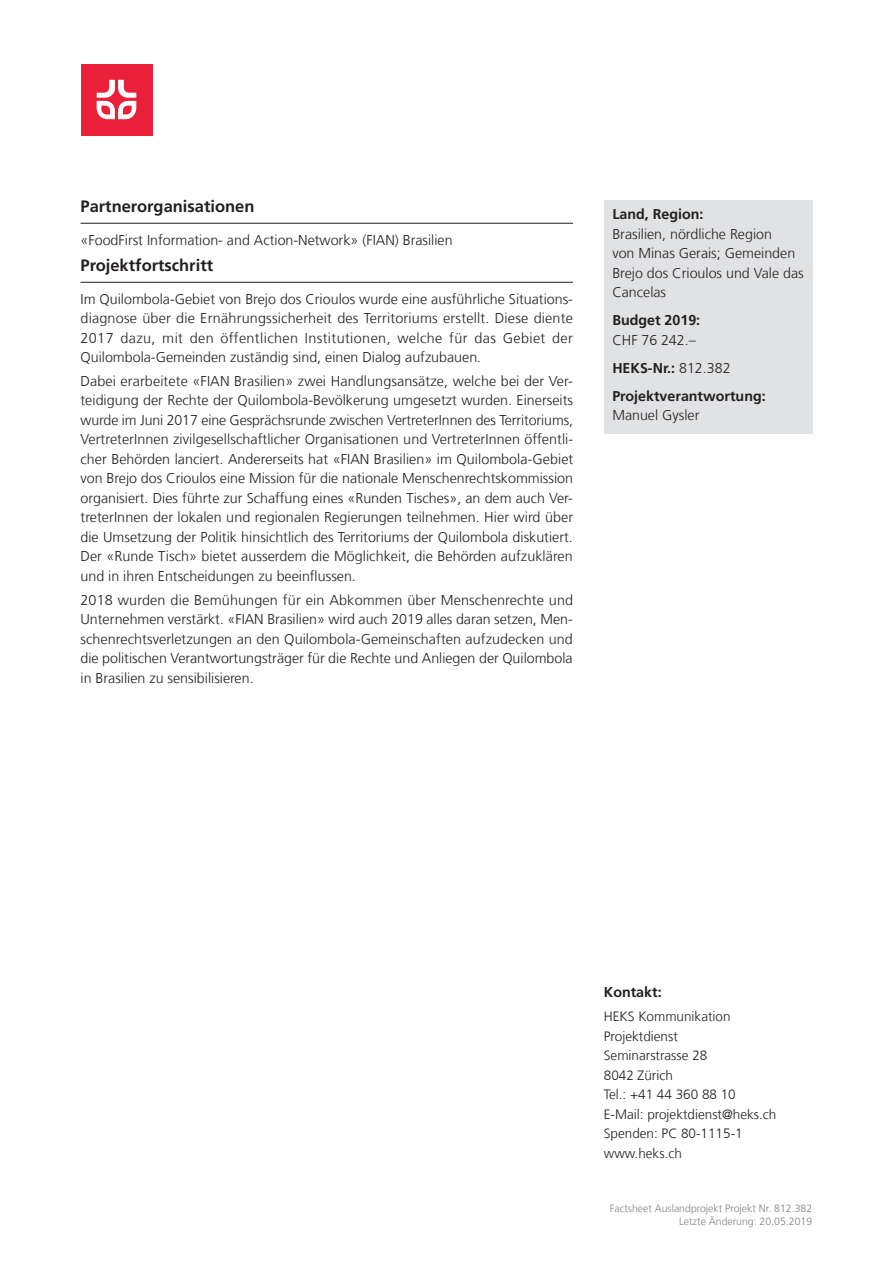
<style>
.page{position:relative;width:893px;height:1263px;background:#fff}
.page>*{position:absolute;margin:0;border:0;box-sizing:border-box;transform-origin:0 0}
.t1{font:700 16.5px "Frutiger LT Com";color:#231f20}
.t2{font:300 14.25px/19.5px "Frutiger LT Com";color:#231f20;text-align:justify}
.t3{font:700 14.25px/28px "Frutiger LT Com";color:#231f20}
.t4{font:300 13.5px/19.5px "Frutiger LT Com";color:#231f20}
.t5{font:300 10.5px/12.6px "Frutiger LT Com";color:#808285;text-align:right}
.s1{font-weight:300}
</style>
<div class="page">
<hr style="left:81px;top:223px;width:492px;height:1px;background:#231f20">
<hr style="left:81px;top:282px;width:492px;height:1px;background:#231f20">
<div style="left:604px;top:200px;width:208px;height:234px;background:#e1e2e4"></div>
<div style="left:81px;top:64px;width:71px;height:71px;background:#ea203a"></div>
<svg style="left:97px;top:80px;width:39px;height:39px"></svg>
<p class="t1" style="left:81px;top:197px;width:175px">Partnerorganisationen</p>
<p class="t2" style="left:81px;top:230px;width:374px">«FoodFirst Information- and Action-Network» (FIAN) Brasilien</p>
<p class="t1" style="left:81px;top:256px;width:134px">Projektfortschritt</p>
<p class="t2" style="left:81px;top:289px;width:494px">Im Quilombola-Gebiet von Brejo dos Crioulos wurde eine ausführliche Situations&shy;diagnose über die Ernährungssicherheit des Territoriums erstellt. Diese diente 2017 dazu, mit den öffentlichen Institutionen, welche für das Gebiet der Quilombola-Gemeinden zuständig sind, einen Dialog aufzubauen.</p>
<p class="t2" style="left:81px;top:371px;width:494px">Dabei erarbeitete «FIAN Brasilien» zwei Handlungsansätze, welche bei der Ver&shy;teidigung der Rechte der Quilombola-Bevölkerung umgesetzt wurden. Einerseits wurde im Juni 2017 eine Gesprächsrunde zwischen VertreterInnen des Territoriums, VertreterInnen zivilgesellschaftlicher Organisationen und VertreterInnen öffentli&shy;cher Behörden lanciert. Andererseits hat «FIAN Brasilien» im Quilombola-Gebiet von Brejo dos Crioulos eine Mission für die nationale Menschenrechtskommission organisiert. Dies führte zur Schaffung eines «Runden Tisches», an dem auch Ver&shy;treterInnen der lokalen und regionalen Regierungen teilnehmen. Hier wird über die Umsetzung der Politik hinsichtlich des Territoriums der Quilombola diskutiert.<br>Der «Runde Tisch» bietet ausserdem die Möglichkeit, die Behörden aufzuklären und in ihren Entscheidungen zu beeinflussen.</p>
<p class="t2" style="left:81px;top:590px;width:494px">2018 wurden die Bemühungen für ein Abkommen über Menschenrechte und Unternehmen verstärkt. «FIAN Brasilien» wird auch 2019 alles daran setzen, Men&shy;schenrechtsverletzungen an den Quilombola-Gemeinschaften aufzudecken und die politischen Verantwortungsträger für die Rechte und Anliegen der Quilombola in Brasilien zu sensibilisieren.</p>
<p class="t3" style="left:612px;top:200px;width:93px">Land, Region:</p>
<p class="t2" style="left:612px;top:224px;width:193px;text-align:left">Brasilien, nördliche Region<br>von Minas Gerais; Gemeinden<br>Brejo dos Crioulos und Vale das<br>Cancelas</p>
<p class="t3" style="left:612px;top:306px;width:89px">Budget 2019:</p>
<p class="t3" style="left:612px;top:326px;width:155px"><span class="s1">CHF 76 242.–<br></span>HEKS-Nr.: <span class="s1">812.382<br></span>Projektverantwortung:</p>
<p class="t2" style="left:612px;top:405px;width:89px">Manuel Gysler</p>
<p class="t3" style="left:604px;top:978px;width:59px">Kontakt:</p>
<p class="t4" style="left:604px;top:1007px;width:174px">HEKS Kommunikation<br>Projektdienst<br>Seminarstrasse 28<br>8042 Zürich<br>Tel.: +41 44 360 88 10<br>E-Mail: projektdienst@heks.ch<br>Spenden: PC 80-1115-1 www.heks.ch</p>
<p class="t5" style="left:610px;top:1202px;width:204px">Factsheet Auslandprojekt Projekt Nr. 812.382<br>Letzte Änderung: 20.05.2019</p>
</div>
